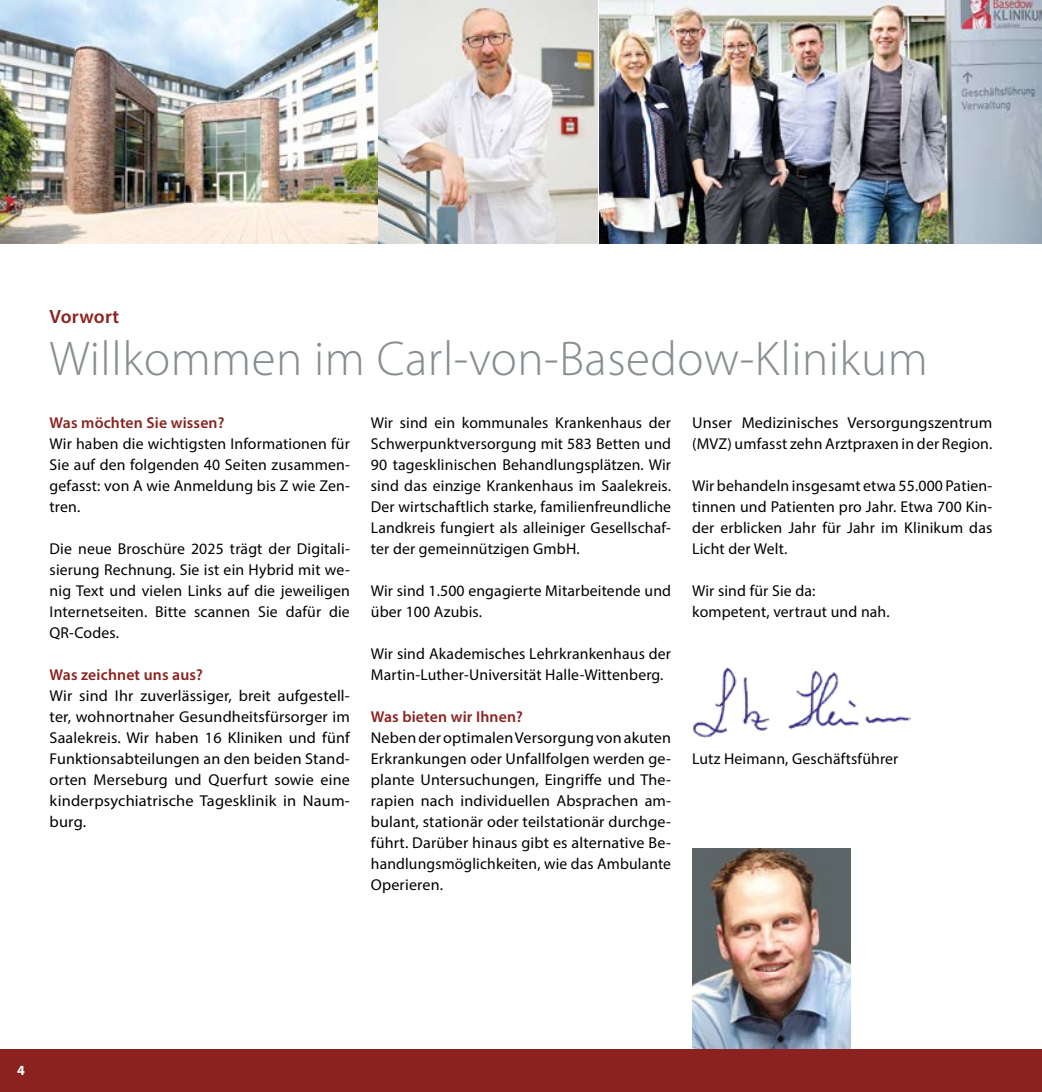
<style>
.page{position:relative;width:1042px;height:1092px;background:#fff}
.page>*{position:absolute;margin:0;border:0;box-sizing:border-box;transform-origin:0 0}
.t1{font:300 49px "Myriad Pro";letter-spacing:.01em;color:#878e91}
.t2{font:600 19.25px "Myriad Pro";letter-spacing:.015em;color:#8b221f}
.t3{font:15.75px/21px "Myriad Pro";letter-spacing:.01em;color:#000;text-align:justify}
.t4{font:600 15.75px "Myriad Pro";letter-spacing:.01em;color:#8b221f}
.t5{font:700 14px "Myriad Pro";color:#fff}
</style>
<div class="page">
<img style="left:692px;top:848px;width:159px;height:201px">
<div style="left:0;top:1049px;width:1042px;height:42px;background:#8b221f"></div>
<img style="left:692px;top:667px;width:218px;height:70px">
<img style="left:0;top:0;width:378px;height:243px">
<img style="left:378px;top:0;width:220px;height:243px">
<img style="left:599px;top:0;width:443px;height:243px">
<p class="t2" style="left:50px;top:304px;width:71px">Vorwort</p>
<h1 class="t1" style="left:50px;top:329px;width:880px">Willkommen im Carl-von-Basedow-Klinikum</h1>
<p class="t4" style="left:50px;top:412px;width:176px">Was möchten Sie wissen?</p>
<p class="t3" style="left:50px;top:433px;width:302px">Wir haben die wichtigsten Informationen für Sie auf den folgenden 40 Seiten zusammen&shy;gefasst: von A wie Anmeldung bis Z wie Zen&shy;tren.</p>
<p class="t3" style="left:50px;top:538px;width:302px">Die neue Broschüre 2025 trägt der Digitali&shy;sierung Rechnung. Sie ist ein Hybrid mit we&shy;nig Text und vielen Links auf die jeweiligen Internetseiten. Bitte scannen Sie dafür die QR-Codes.</p>
<p class="t4" style="left:50px;top:664px;width:155px">Was zeichnet uns aus?</p>
<p class="t3" style="left:50px;top:685px;width:302px">Wir sind Ihr zuverlässiger, breit aufgestell&shy;ter, wohnortnaher Gesundheitsfürsorger im Saalekreis. Wir haben 16 Kliniken und fünf Funktionsabteilungen an den beiden Stand&shy;orten Merseburg und Querfurt sowie eine kinderpsychiatrische Tagesklinik in Naum&shy;burg.</p>
<p class="t3" style="left:371px;top:412px;width:302px">Wir sind ein kommunales Krankenhaus der Schwerpunktversorgung mit 583 Betten und 90 tagesklinischen Behandlungsplätzen. Wir sind das einzige Krankenhaus im Saalekreis.<br>Der wirtschaftlich starke, familienfreundliche Landkreis fungiert als alleiniger Gesellschaf&shy;ter der gemeinnützigen GmbH.</p>
<p class="t3" style="left:371px;top:580px;width:302px">Wir sind 1.500 engagierte Mitarbeitende und über 100 Azubis.</p>
<p class="t3" style="left:371px;top:643px;width:302px">Wir sind Akademisches Lehrkrankenhaus der<br>Martin-Luther-Universität Halle-Wittenberg.</p>
<p class="t4" style="left:371px;top:706px;width:154px">Was bieten wir Ihnen?</p>
<p class="t3" style="left:371px;top:727px;width:302px">Neben der optimalen Versorgung von akuten Erkrankungen oder Unfallfolgen werden ge&shy;plante Untersuchungen, Eingriffe und The&shy;rapien nach individuellen Absprachen am&shy;bulant, stationär oder teilstationär durchge&shy;führt. Darüber hinaus gibt es alternative Be&shy;handlungsmöglichkeiten, wie das Ambulante Operieren.</p>
<p class="t3" style="left:692px;top:412px;width:302px">Unser Medizinisches Versorgungszentrum (MVZ) umfasst zehn Arztpraxen in der Region.</p>
<p class="t3" style="left:692px;top:475px;width:302px">Wir behandeln insgesamt etwa 55.000 Patien&shy;tinnen und Patienten pro Jahr. Etwa 700 Kin&shy;der erblicken Jahr für Jahr im Klinikum das Licht der Welt.</p>
<p class="t3" style="left:692px;top:580px;width:198px">Wir sind für Sie da: kompetent, vertraut und nah.</p>
<p class="t3" style="left:692px;top:748px;width:208px">Lutz Heimann, Geschäftsführer</p>
<p class="t5" style="left:17px;top:1061px;width:9px">4</p>
</div>
